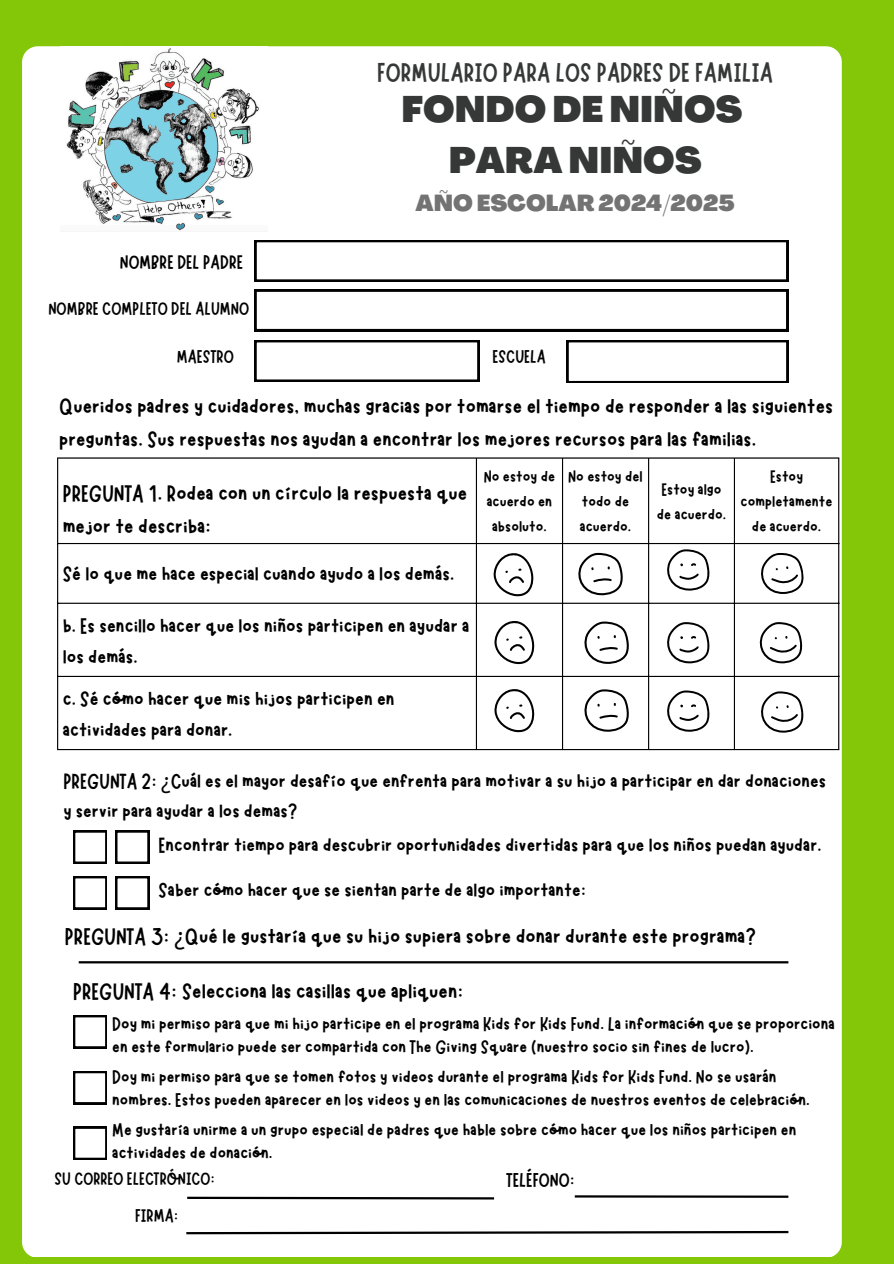
<style>
.page{position:relative;width:894px;height:1264px;background:#fff}
.page>*{position:absolute;margin:0;border:0;box-sizing:border-box;transform-origin:0 0}
.t1{font:900 36.3px/50.7px "Agrandir";color:#363838;text-align:center}
.t2{font:27.3px "Marykate";color:#363838}
.t3{font:24px/32.8px "Marykate";color:#000}
.t4{font:900 22.8px "Agrandir";color:#737373}
.t5{font:22.5px/31px "Marykate";color:#000}
.t6{font:21.9px/30.6px "Marykate";color:#000}
.t7{font:19.95px "Marykate";color:#000}
.t8{font:19.8px/23.1px "Marykate";color:#000}
.t9{font:19.65px "Marykate";color:#000}
.t10{font:18.45px "Marykate";color:#000}
.t11{font:18.15px "Marykate";color:#000}
.t12{font:18px/24.8px "Marykate";color:#000}
.s1{font-family:"Noto Sans"}
</style>
<div class="page">
<div style="left:0;top:0;width:893px;height:1263px;background:#84c709"></div>
<div style="left:22px;top:46px;width:819px;height:1210px;background:#fff"></div>
<svg style="left:254px;top:289px;width:533px;height:42px;background:#dfdfdf"></svg>
<hr style="left:79px;top:961px;width:709px;height:2px;background:#000">
<img style="left:60px;top:46px;width:207px;height:186px">
<svg style="left:254px;top:340px;width:225px;height:42px;background:#dcdcdc"></svg>
<svg style="left:566px;top:340px;width:222px;height:43px;background:#dedede"></svg>
<hr style="left:57px;top:458px;width:1px;height:291px;background:#000">
<hr style="left:475px;top:458px;width:2px;height:291px;background:#000">
<hr style="left:562px;top:458px;width:1px;height:291px;background:#000">
<hr style="left:648px;top:458px;width:1px;height:291px;background:#000">
<hr style="left:733px;top:458px;width:1px;height:291px;background:#000">
<hr style="left:838px;top:458px;width:1px;height:291px;background:#000">
<hr style="left:57px;top:457px;width:782px;height:1px;background:#000">
<hr style="left:57px;top:543px;width:782px;height:1px;background:#000">
<hr style="left:57px;top:602px;width:782px;height:2px;background:#000">
<hr style="left:57px;top:676px;width:782px;height:1px;background:#000">
<hr style="left:57px;top:749px;width:782px;height:1px;background:#000">
<svg style="left:574px;top:553px;width:49px;height:42px;background:#d7d7d7"></svg>
<svg style="left:663px;top:549px;width:46px;height:42px;background:#d6d6d6"></svg>
<svg style="left:756px;top:551px;width:48px;height:45px;background:#d9d9d9"></svg>
<svg style="left:580px;top:621px;width:49px;height:43px;background:#d8d8d8"></svg>
<svg style="left:663px;top:622px;width:46px;height:41px;background:#d5d5d5"></svg>
<svg style="left:756px;top:622px;width:46px;height:41px;background:#d4d4d4"></svg>
<svg style="left:493px;top:553px;width:40px;height:43px;background:#d2d2d2"></svg>
<svg style="left:494px;top:620px;width:40px;height:44px;background:#d3d3d3"></svg>
<svg style="left:494px;top:688px;width:40px;height:44px;background:#d3d3d3"></svg>
<svg style="left:580px;top:689px;width:49px;height:43px;background:#d8d8d8"></svg>
<svg style="left:663px;top:690px;width:46px;height:42px;background:#d6d6d6"></svg>
<svg style="left:757px;top:691px;width:46px;height:42px;background:#d5d5d5"></svg>
<svg style="left:115px;top:830px;width:34px;height:33px"></svg>
<svg style="left:73px;top:830px;width:34px;height:33px"></svg>
<svg style="left:115px;top:876px;width:34px;height:33px"></svg>
<svg style="left:73px;top:1015px;width:34px;height:33px"></svg>
<svg style="left:73px;top:1070px;width:34px;height:34px"></svg>
<svg style="left:73px;top:1126px;width:34px;height:33px"></svg>
<svg style="left:185px;top:1195px;width:311px;height:5px;background:#8d8d8d"></svg>
<svg style="left:254px;top:240px;width:533px;height:41px;background:#e4e4e4"></svg>
<svg style="left:184px;top:1229px;width:606px;height:6px;background:#9f9f9f"></svg>
<hr style="left:574px;top:1195px;width:214px;height:2px;background:#000">
<svg style="left:73px;top:876px;width:34px;height:33px"></svg>
<p class="t9" style="left:120px;top:249px;width:125px">NOMBRE DEL PADRE</p>
<h3 class="t10" style="left:48px;top:296px;width:202px">NOMBRE COMPLETO DEL ALUMNO</h3>
<h3 class="t2" style="left:377px;top:54px;width:397px">FORMULARIO PARA LOS PADRES DE FAMILIA</h3>
<h3 class="t1" style="left:401px;top:88px;width:342px">FONDO DE NIÑOS<br>PARA NIÑOS</h3>
<h3 class="t4" style="left:415px;top:194px;width:320px">AÑO ESCOLAR 2024/2025</h3>
<h1 class="t10" style="left:177px;top:345px;width:58px">MAESTRO</h1>
<h3 class="t10" style="left:492px;top:345px;width:55px">ESCUELA</h3>
<p class="t3" style="left:59px;top:388px;width:775px">Queridos padres y cuidadores, muchas gracias por tomarse el tiempo de responder a las siguientes preguntas. Sus respuestas nos ayudan a encontrar los mejores recursos para las familias.</p>
<h3 class="t3" style="left:63px;top:474px;width:406px">PREGUNTA 1. Rodea con un círculo la respuesta que mejor te describa:</h3>
<p class="t12" style="left:483px;top:463px;width:73px">No estoy de acuerdo en absoluto.</p>
<p class="t12" style="left:568px;top:463px;width:76px;text-align:center">No estoy del todo de acuerdo.</p>
<p class="t12" style="left:656px;top:475px;width:71px">Estoy algo de acuerdo.</p>
<p class="t12" style="left:740px;top:463px;width:93px;text-align:center">Estoy completamente de acuerdo.</p>
<p class="t5" style="left:63px;top:556px;width:393px">Sé lo que me hace especial cuando ayudo a los demás.</p>
<p class="t5" style="left:63px;top:608px;width:408px">b. Es sencillo hacer que los niños participen en ayudar a los demás.</p>
<p class="t5" style="left:63px;top:681px;width:333px">c. Sé cómo hacer que mis hijos participen en actividades para donar.</p>
<p class="t6" style="left:63px;top:763px;width:764px">PREGUNTA 2: <span class="s1">¿</span>Cuál es el mayor desafío que enfrenta para motivar a su hijo a participar en dar donaciones y servir para ayudar a los demas?</p>
<p class="t6" style="left:158px;top:828px;width:664px">Encontrar tiempo para descubrir oportunidades divertidas para que los niños puedan ayudar.</p>
<p class="t6" style="left:158px;top:873px;width:429px">Saber cómo hacer que se sientan parte de algo importante:</p>
<p class="t3" style="left:65px;top:917px;width:692px">PREGUNTA 3: <span class="s1">¿</span>Qué le gustaría que su hijo supiera sobre donar durante este programa?</p>
<p class="t3" style="left:73px;top:973px;width:392px">PREGUNTA 4: Selecciona las casillas que apliquen:</p>
<p class="t8" style="left:112px;top:1010px;width:724px">Doy mi permiso para que mi hijo participe en el programa Kids for Kids Fund. La información que se proporciona en este formulario puede ser compartida con The Giving Square (nuestro socio sin fines de lucro).</p>
<p class="t8" style="left:112px;top:1063px;width:698px">Doy mi permiso para que se tomen fotos y videos durante el programa Kids for Kids Fund. No se usarán nombres. Estos pueden aparecer en los videos y en las comunicaciones de nuestros eventos de celebración.</p>
<p class="t8" style="left:112px;top:1116px;width:685px">Me gustaría unirme a un grupo especial de padres que hable sobre cómo hacer que los niños participen en actividades de donación.</p>
<p class="t11" style="left:55px;top:1166px;width:162px">SU CORREO ELECTRÓNICO:</p>
<p class="t10" style="left:135px;top:1203px;width:45px">FIRMA:</p>
<p class="t7" style="left:506px;top:1167px;width:70px">TELÉFONO:</p>
</div>
